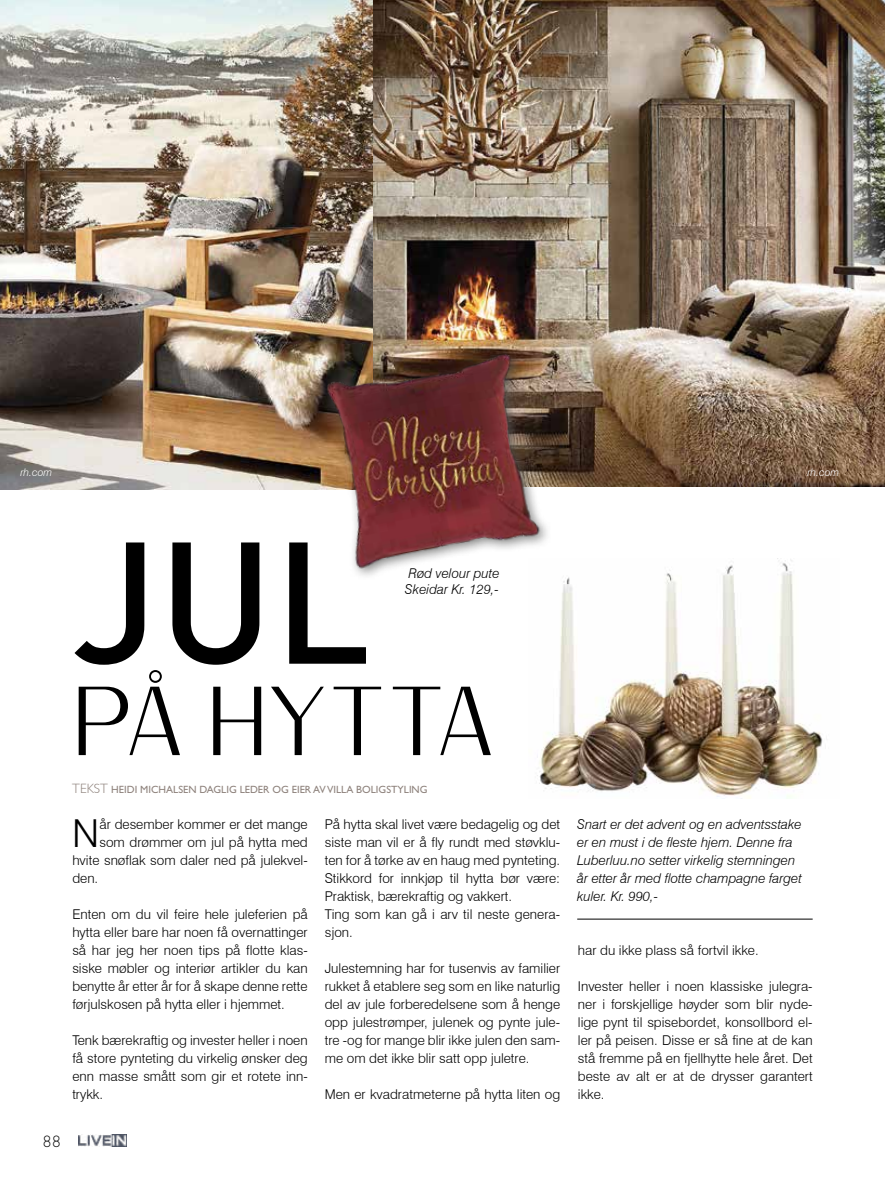
<style>
.page{position:relative;width:885px;height:1183px;background:#fff}
.page>*{position:absolute;margin:0;border:0;box-sizing:border-box;transform-origin:0 0}
.t1{font:500 170.1px "DIN";color:#000}
.t2{font:300 97.65px "Sumptuous";color:#000}
.t3{font:300 38.55px "Swiss 721 BT";color:#000}
.t4{font:300 15px "Futura Std";color:#000}
.t5{font:300 13.5px/18px "Swiss 721 BT";color:#000;text-align:justify}
.t6{font:italic 300 13.5px/18px "Swiss 721 BT";color:#000}
.t7{font:10.5px "Gill Sans Std";color:#8e827c}
.t8{font:italic 300 10.5px "Swiss 721 BT";color:#fff}
.s1{font-family:"Gill Sans";font-weight:300;font-size:13.5px}
</style>
<div class="page">
<img style="left:372px;top:0;width:512px;height:486px">
<img style="left:537px;top:558px;width:286px;height:240px">
<hr style="left:577px;top:918px;width:235px;height:1px;background:#000">
<img style="left:0;top:0;width:372px;height:489px">
<img style="left:316px;top:341px;width:236px;height:235px">
<img style="left:78px;top:1134px;width:49px;height:11px">
<p class="t8" style="left:21px;top:466px;width:33px">rh.com</p>
<p class="t8" style="left:807px;top:466px;width:33px">rh.com</p>
<h1 class="t1" style="left:72px;top:493px;width:300px">JUL</h1>
<p class="t6" style="left:405px;top:565px;width:96px;line-height:16.2px">Rød velour pute<br>Skeidar Kr. 129,-</p>
<h2 class="t2" style="left:73px;top:666px;width:423px">PÅ HYTTA</h2>
<p class="t7" style="left:72px;top:782px;width:357px"><span class="s1">TEKST</span> HEIDI MICHALSEN DAGLIG LEDER OG EIER AV VILLA BOLIGSTYLING</p>
<h3 class="t3" style="left:72px;top:809px;width:29px">N</h3>
<p class="t5" style="left:99px;top:814px;width:210px">år desember kommer er det mange</p>
<p class="t5" style="left:325px;top:814px;width:237px;text-align:left">På hytta skal livet være bedagelig og det siste man vil er å fly rundt med støvklu&shy;ten for å tørke av en haug med pynteting.<br>Stikkord for innkjøp til hytta bør være:<br>Praktisk, bærekraftig og vakkert.<br>Ting som kan gå i arv til neste genera&shy;sjon.</p>
<p class="t5" style="left:325px;top:958px;width:237px">Julestemning har for tusenvis av familier rukket å etablere seg som en like naturlig del av jule forberedelsene som å henge opp julestrømper, julenek og pynte jule&shy;tre -og for mange blir ikke julen den sam&shy;me om det ikke blir satt opp juletre.</p>
<p class="t5" style="left:325px;top:1084px;width:237px">Men er kvadratmeterne på hytta liten og</p>
<p class="t5" style="left:99px;top:832px;width:210px">som drømmer om jul på hytta med</p>
<p class="t5" style="left:72px;top:850px;width:237px">hvite snøflak som daler ned på julekvel-</p>
<p class="t5" style="left:72px;top:868px;width:27px">den.</p>
<p class="t5" style="left:72px;top:904px;width:237px">Enten om du vil feire hele juleferien på hytta eller bare har noen få overnattinger så har jeg her noen tips på flotte klas&shy;siske møbler og interiør artikler du kan benytte år etter år for å skape denne rette førjulskosen på hytta eller i hjemmet.</p>
<p class="t5" style="left:72px;top:1030px;width:237px">Tenk bærekraftig og invester heller i noen få store pynteting du virkelig ønsker deg enn masse smått som gir et rotete inn&shy;trykk.</p>
<p class="t4" style="left:43px;top:1131px;width:20px">88</p>
<p class="t6" style="left:577px;top:814px;width:226px">Snart er det advent og en adventsstake er en must i de fleste hjem. Denne fra Luberluu.no setter virkelig stemningen år etter år med flotte champagne farget kuler. Kr. 990,-</p>
<p class="t5" style="left:578px;top:940px;width:182px">har du ikke plass så fortvil ikke.</p>
<p class="t5" style="left:578px;top:976px;width:236px">Invester heller i noen klassiske julegra&shy;ner i forskjellige høyder som blir nyde&shy;lige pynt til spisebordet, konsollbord el&shy;ler på peisen. Disse er så fine at de kan stå fremme på en fjellhytte hele året. Det beste av alt er at de drysser garantert ikke.</p>
</div>
